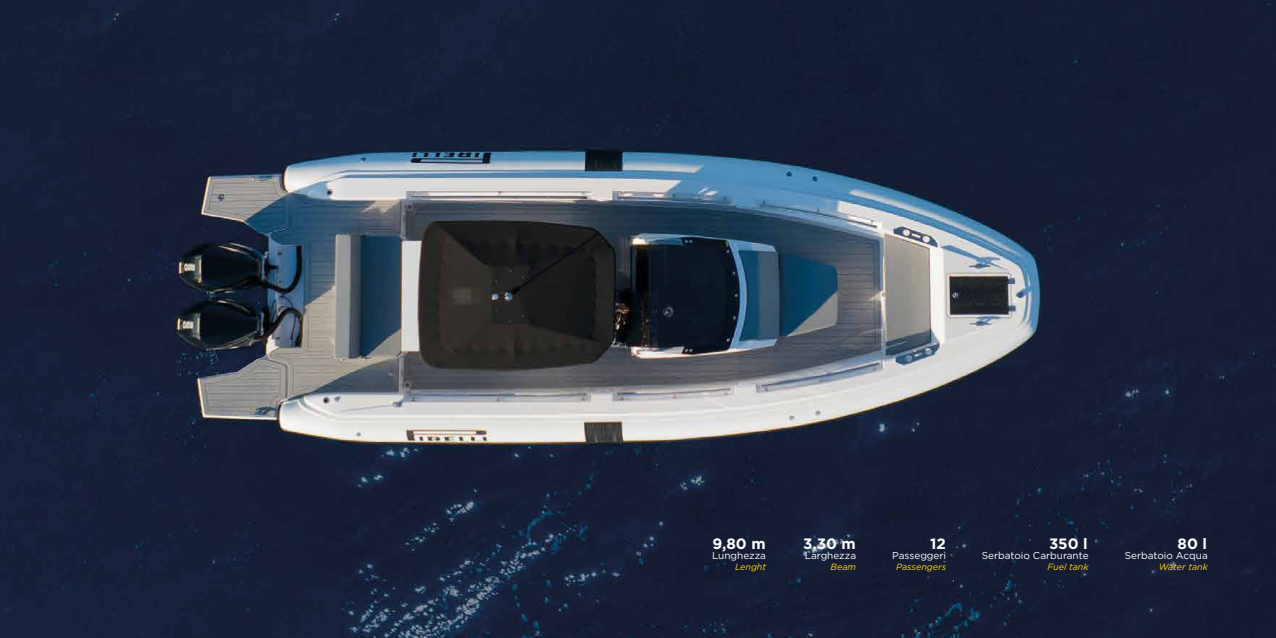
<style>
.page{position:relative;width:1276px;height:638px;background:#fff}
.page>*{position:absolute;margin:0;border:0;box-sizing:border-box;transform-origin:0 0}
.t1{font:700 15px "Gotham";color:#fff}
.t2{font:10px "Gotham";color:#fff}
.t3{font:italic 9px "Gotham";color:#ffdb00}
</style>
<div class="page">
<img style="left:0;top:0;width:1276px;height:638px">
<h1 class="t1" style="left:712px;top:533px;width:55px">9,80 m</h1>
<p class="t2" style="left:712px;top:549px;width:55px">Lunghezza</p>
<p class="t3" style="left:735px;top:561px;width:32px">Lenght</p>
<h1 class="t1" style="left:803px;top:533px;width:54px">3,30 m</h1>
<p class="t2" style="left:805px;top:549px;width:53px">Larghezza</p>
<p class="t3" style="left:830px;top:561px;width:27px">Beam</p>
<h1 class="t1" style="left:930px;top:533px;width:17px">12</h1>
<p class="t2" style="left:892px;top:549px;width:56px">Passeggeri</p>
<p class="t3" style="left:896px;top:561px;width:52px">Passengers</p>
<h1 class="t1" style="left:1049px;top:533px;width:40px">350 l</h1>
<p class="t2" style="left:981px;top:549px;width:108px">Serbatoio Carburante</p>
<p class="t3" style="left:1047px;top:561px;width:43px">Fuel tank</p>
<h1 class="t1" style="left:1177px;top:533px;width:31px">80 l</h1>
<p class="t2" style="left:1124px;top:549px;width:85px">Serbatoio Acqua</p>
<p class="t3" style="left:1158px;top:561px;width:51px">Water tank</p>
</div>
